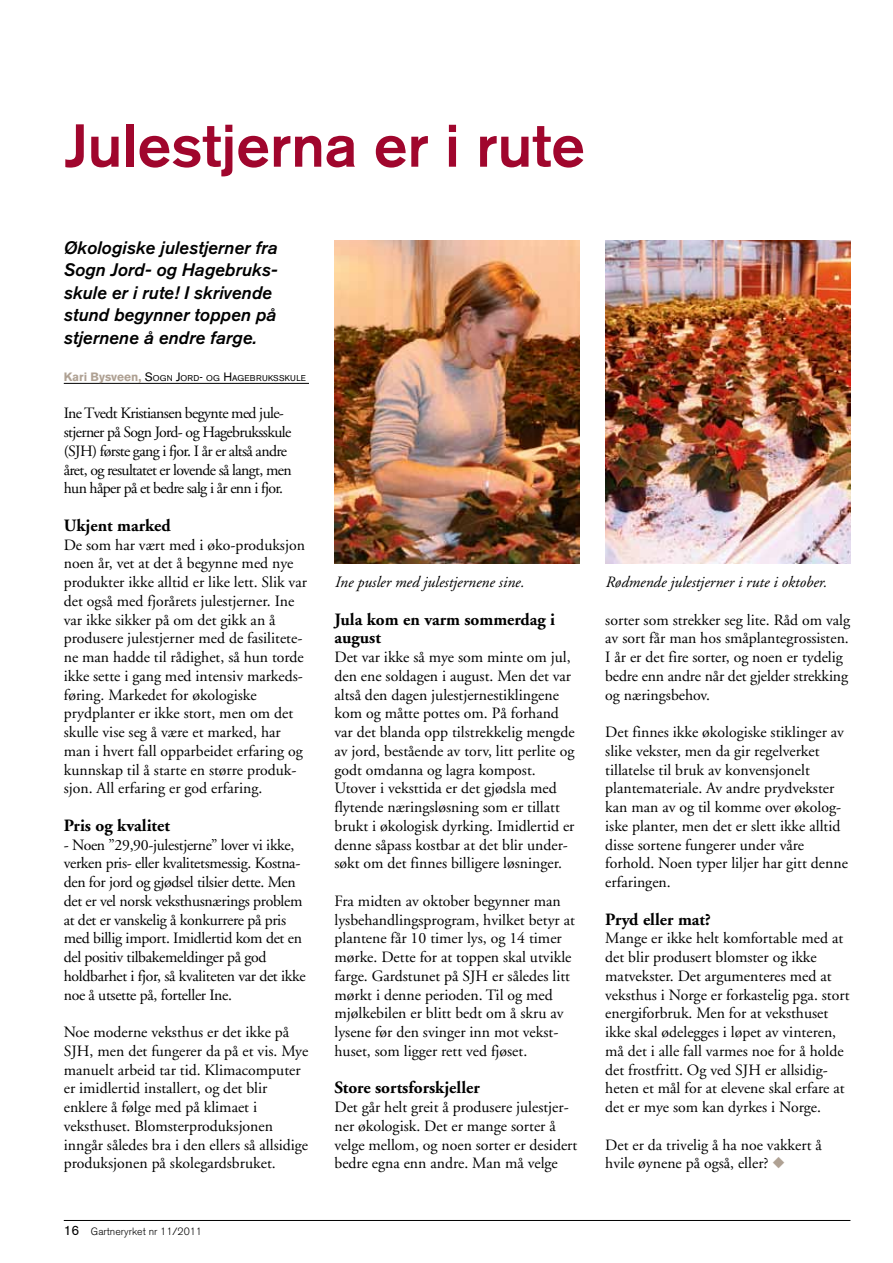
<style>
.page{position:relative;width:893px;height:1263px;background:#fff}
.page>*{position:absolute;margin:0;border:0;box-sizing:border-box;transform-origin:0 0}
.t1{font:500 60px "Akzidenz Grotesk BE";color:#a0062d}
.t2{font:italic 500 18px/22.5px "Akzidenz Grotesk BE";color:#000}
.t3{font:700 17.25px/18.8px "Adobe Garamond";color:#000}
.t4{font:15.75px/18.8px "Adobe Garamond";color:#000}
.t5{font:15.75px/18.8px "Adobe Garamond";letter-spacing:-.02em;color:#000}
.t6{font:15.75px/18.8px "Adobe Garamond";letter-spacing:-.04em;color:#000}
.t7{font:italic 15.75px "Adobe Garamond";color:#000}
.t8{font:300 10.5px "Akzidenz Grotesk BE";color:#000}
.t9{font:8.4px "Akzidenz Grotesk BE";letter-spacing:.02em;color:#000}
.s1{font-weight:700;font-size:12px;color:#afa193}
.s2{font-size:12px}
.s3{font-weight:400;font-size:13.5px}
.s4{color:#afa193}
</style>
<div class="page">
<hr style="left:64px;top:1220px;width:786px;height:1px;background:#000">
<hr style="left:64px;top:383px;width:245px;height:1px;background:#000">
<img style="left:334px;top:240px;width:246px;height:323px">
<img style="left:605px;top:240px;width:245px;height:323px">
<h1 class="t1" style="left:64px;top:109px;width:523px">Julestjerna er i rute</h1>
<p class="t2" style="left:64px;top:236px;width:215px">Økologiske julestjerner fra<br>Sogn Jord- og Hagebruks&shy;skule er i rute! I skrivende stund begynner toppen på stjernene å endre farge.</p>
<p class="t9" style="left:64px;top:373px;width:244px"><span class="s1">Kari Bysveen,</span> <span class="s2">S</span>OGN <span class="s2">J</span>ORD<span class="s2">-</span> OG <span class="s2">H</span>AG EBRUKSSKULE</p>
<p class="t6" style="left:64px;top:404px;width:229px">Ine Tvedt Kristiansen begynte med jule-- stjerner på Sogn Jord- og Hagebruksskule (SJH) første gang i fjor. I år er altså andre året, og resultatet er lovende så langt, men hun håper på et bedre salg i år enn i fjor.</p>
<p class="t3" style="left:64px;top:516px;width:109px">Ukjent marked</p>
<p class="t4" style="left:64px;top:536px;width:245px">De som har vært med i øko-produksjon noen år, vet at det å begynne med nye produkter ikke alltid er like lett. Slik var det også med fjorårets julestjerner. Ine var ikke sikker på om det gikk an å produsere julestjerner med de fasilitete&shy;ne man hadde til rådighet, så hun torde ikke sette i gang med intensiv markeds&shy;føring. Markedet for økologiske prydplanter er ikke stort, men om det skulle vise seg å være et marked, har man i hvert fall opparbeidet erfaring og kunnskap til å starte en større produk&shy;sjon. All erfaring er god erfaring.</p>
<p class="t3" style="left:64px;top:816px;width:108px">Pris og kvalitet</p>
<p class="t5" style="left:64px;top:836px;width:243px">- Noen ”29,90-julestjerne” lover vi ikke, verken pris- eller kvalitetsmessig. Kostna&shy;den for jord og gjødsel tilsier dette. Men det er vel norsk veksthusnærings problem at det er vanskelig å konkurrere på pris med billig import. Imidlertid kom det en del positiv tilbakemeldinger på god holdbarhet i fjor, så kvaliteten var det ikke noe å utsette på, forteller Ine.</p>
<p class="t4" style="left:64px;top:1023px;width:246px">Noe moderne veksthus er det ikke på SJH, men det fungerer da på et vis. Mye manuelt arbeid tar tid. Klimacomputer er imidlertid installert, og det blir enklere å følge med på klimaet i veksthuset. Blomsterproduksjonen inngår således bra i den ellers så allsidige produksjonen på skolegardsbruket.</p>
<p class="t8" style="left:64px;top:1225px;width:140px"><span class="s3">16</span> Gartneryrket nr 11/2011</p>
<p class="t7" style="left:334px;top:574px;width:191px">Ine pusler med julestjernene sine.</p>
<p class="t7" style="left:605px;top:574px;width:223px">Rødmende julestjerner i rute i oktober.</p>
<p class="t3" style="left:334px;top:610px;width:222px">Jula kom en varm sommerdag i august</p>
<p class="t4" style="left:334px;top:648px;width:242px">Det var ikke så mye som minte om jul, den ene soldagen i august. Men det var altså den dagen julestjernestiklingene kom og måtte pottes om. På forhand var det blanda opp tilstrekkelig mengde av jord, bestående av torv, litt perlite og godt omdanna og lagra kompost.<br>Utover i veksttida er det gjødsla med flytende næringsløsning som er tillatt brukt i økologisk dyrking. Imidlertid er denne såpass kostbar at det blir under&shy;søkt om det finnes billigere løsninger.</p>
<p class="t4" style="left:334px;top:892px;width:242px">Fra midten av oktober begynner man lysbehandlingsprogram, hvilket betyr at plantene får 10 timer lys, og 14 timer mørke. Dette for at toppen skal utvikle farge. Gardstunet på SJH er således litt mørkt i denne perioden. Til og med mjølkebilen er blitt bedt om å skru av lysene før den svinger inn mot vekst&shy;huset, som ligger rett ved fjøset.</p>
<p class="t3" style="left:334px;top:1079px;width:147px">Store sortsforskjeller</p>
<p class="t4" style="left:334px;top:1098px;width:244px">Det går helt greit å produsere julestjer&shy;ner økologisk. Det er mange sorter å velge mellom, og noen sorter er desidert bedre egna enn andre. Man må velge</p>
<p class="t4" style="left:605px;top:611px;width:246px">sorter som strekker seg lite. Råd om valg av sort får man hos småplantegrossisten.<br>I år er det fire sorter, og noen er tydelig bedre enn andre når det gjelder strekking og næringsbehov.</p>
<p class="t4" style="left:605px;top:723px;width:244px">Det finnes ikke økologiske stiklinger av slike vekster, men da gir regelverket tillatelse til bruk av konvensjonelt plantemateriale. Av andre prydvekster kan man av og til komme over økolog&shy;iske planter, men det er slett ikke alltid disse sortene fungerer under våre forhold. Noen typer liljer har gitt denne erfaringen.</p>
<p class="t3" style="left:605px;top:910px;width:107px">Pryd eller mat?</p>
<p class="t4" style="left:605px;top:929px;width:246px">Mange er ikke helt komfortable med at det blir produsert blomster og ikke matvekster. Det argumenteres med at veksthus i Norge er forkastelig pga. stort energiforbruk. Men for at veksthuset ikke skal ødelegges i løpet av vinteren, må det i alle fall varmes noe for å holde det frostfritt. Og ved SJH er allsidig&shy;heten et mål for at elevene skal erfare at det er mye som kan dyrkes i Norge.</p>
<p class="t4" style="left:605px;top:1136px;width:218px">Det er da trivelig å ha noe vakkert å hvile øynene på også, eller? <span class="s4">◆</span></p>
</div>
